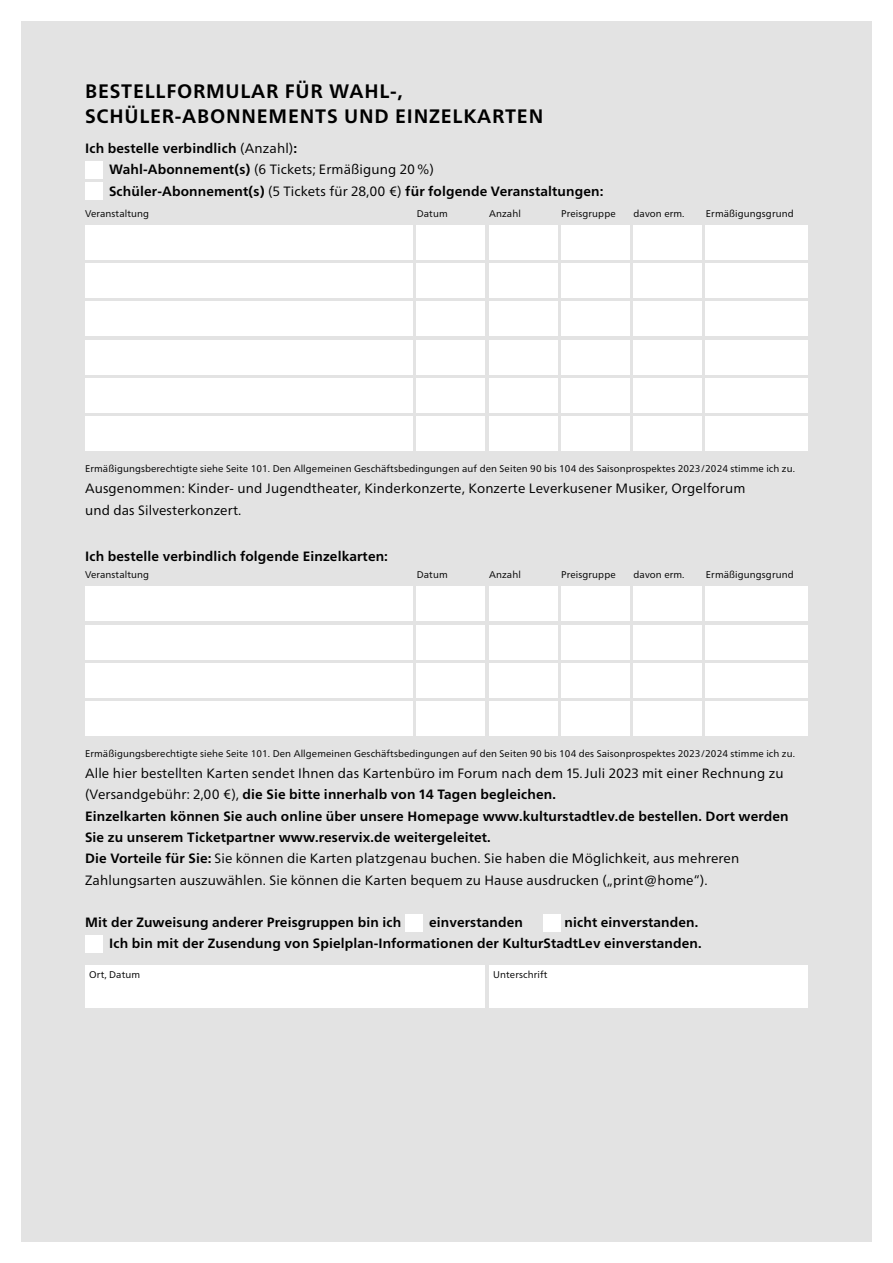
<style>
.page{position:relative;width:893px;height:1263px;background:#fff}
.page>*{position:absolute;margin:0;border:0;box-sizing:border-box;transform-origin:0 0}
.t1{font:700 19.5px/25.5px "Frutiger Neue LT Pro";letter-spacing:.04em;color:#000}
.t2{font:13.5px/21.3px "Frutiger Neue LT Pro";letter-spacing:.01em;color:#000}
.t3{font:700 13.5px/21.3px "Frutiger Neue LT Pro";letter-spacing:.01em;color:#000}
.t4{font:9.75px "Frutiger Neue LT Pro";letter-spacing:.01em;color:#000}
.s1{font-weight:400}
.s2{font-weight:700}
</style>
<div class="page">
<div style="left:21px;top:21px;width:851px;height:1221px;background:#e3e3e3"></div>
<div style="left:85px;top:162px;width:17px;height:17px;background:#fff"></div>
<div style="left:85px;top:183px;width:17px;height:17px;background:#fff"></div>
<div style="left:417px;top:225px;width:68px;height:34px;background:#fff"></div>
<div style="left:417px;top:340px;width:68px;height:34px;background:#fff"></div>
<div style="left:417px;top:264px;width:68px;height:34px;background:#fff"></div>
<div style="left:417px;top:378px;width:68px;height:34px;background:#fff"></div>
<div style="left:417px;top:302px;width:68px;height:34px;background:#fff"></div>
<div style="left:417px;top:417px;width:68px;height:34px;background:#fff"></div>
<div style="left:489px;top:225px;width:68px;height:34px;background:#fff"></div>
<div style="left:489px;top:340px;width:68px;height:34px;background:#fff"></div>
<div style="left:489px;top:264px;width:68px;height:34px;background:#fff"></div>
<div style="left:489px;top:378px;width:68px;height:34px;background:#fff"></div>
<div style="left:489px;top:302px;width:68px;height:34px;background:#fff"></div>
<div style="left:489px;top:417px;width:68px;height:34px;background:#fff"></div>
<div style="left:561px;top:225px;width:68px;height:34px;background:#fff"></div>
<div style="left:561px;top:340px;width:68px;height:34px;background:#fff"></div>
<div style="left:561px;top:264px;width:68px;height:34px;background:#fff"></div>
<div style="left:561px;top:378px;width:68px;height:34px;background:#fff"></div>
<div style="left:561px;top:302px;width:68px;height:34px;background:#fff"></div>
<div style="left:561px;top:417px;width:68px;height:34px;background:#fff"></div>
<div style="left:706px;top:225px;width:102px;height:34px;background:#fff"></div>
<div style="left:706px;top:340px;width:102px;height:34px;background:#fff"></div>
<div style="left:706px;top:264px;width:102px;height:34px;background:#fff"></div>
<div style="left:706px;top:378px;width:102px;height:34px;background:#fff"></div>
<div style="left:706px;top:302px;width:102px;height:34px;background:#fff"></div>
<div style="left:706px;top:417px;width:102px;height:34px;background:#fff"></div>
<div style="left:634px;top:225px;width:68px;height:34px;background:#fff"></div>
<div style="left:634px;top:340px;width:68px;height:34px;background:#fff"></div>
<div style="left:634px;top:264px;width:68px;height:34px;background:#fff"></div>
<div style="left:634px;top:378px;width:68px;height:34px;background:#fff"></div>
<div style="left:634px;top:302px;width:68px;height:34px;background:#fff"></div>
<div style="left:634px;top:417px;width:68px;height:34px;background:#fff"></div>
<div style="left:85px;top:225px;width:327px;height:34px;background:#fff"></div>
<div style="left:85px;top:340px;width:327px;height:34px;background:#fff"></div>
<div style="left:85px;top:264px;width:327px;height:34px;background:#fff"></div>
<div style="left:85px;top:378px;width:327px;height:34px;background:#fff"></div>
<div style="left:85px;top:302px;width:327px;height:34px;background:#fff"></div>
<div style="left:85px;top:417px;width:327px;height:34px;background:#fff"></div>
<div style="left:85px;top:965px;width:400px;height:43px;background:#fff"></div>
<div style="left:489px;top:965px;width:319px;height:43px;background:#fff"></div>
<div style="left:417px;top:587px;width:68px;height:34px;background:#fff"></div>
<div style="left:417px;top:625px;width:68px;height:34px;background:#fff"></div>
<div style="left:417px;top:663px;width:68px;height:34px;background:#fff"></div>
<div style="left:417px;top:702px;width:68px;height:34px;background:#fff"></div>
<div style="left:489px;top:587px;width:68px;height:34px;background:#fff"></div>
<div style="left:489px;top:625px;width:68px;height:34px;background:#fff"></div>
<div style="left:489px;top:663px;width:68px;height:34px;background:#fff"></div>
<div style="left:489px;top:702px;width:68px;height:34px;background:#fff"></div>
<div style="left:561px;top:587px;width:68px;height:34px;background:#fff"></div>
<div style="left:561px;top:625px;width:68px;height:34px;background:#fff"></div>
<div style="left:561px;top:663px;width:68px;height:34px;background:#fff"></div>
<div style="left:561px;top:702px;width:68px;height:34px;background:#fff"></div>
<div style="left:706px;top:587px;width:102px;height:34px;background:#fff"></div>
<div style="left:706px;top:625px;width:102px;height:34px;background:#fff"></div>
<div style="left:706px;top:663px;width:102px;height:34px;background:#fff"></div>
<div style="left:706px;top:702px;width:102px;height:34px;background:#fff"></div>
<div style="left:634px;top:587px;width:68px;height:34px;background:#fff"></div>
<div style="left:634px;top:625px;width:68px;height:34px;background:#fff"></div>
<div style="left:634px;top:663px;width:68px;height:34px;background:#fff"></div>
<div style="left:634px;top:702px;width:68px;height:34px;background:#fff"></div>
<div style="left:85px;top:587px;width:327px;height:34px;background:#fff"></div>
<div style="left:85px;top:625px;width:327px;height:34px;background:#fff"></div>
<div style="left:85px;top:663px;width:327px;height:34px;background:#fff"></div>
<div style="left:85px;top:702px;width:327px;height:34px;background:#fff"></div>
<div style="left:405px;top:914px;width:17px;height:17px;background:#fff"></div>
<div style="left:544px;top:914px;width:17px;height:17px;background:#fff"></div>
<div style="left:85px;top:935px;width:17px;height:17px;background:#fff"></div>
<p class="t1" style="left:85px;top:78px;width:460px">BESTELLFORMULAR FÜR WAHL-,<br>SCHÜLER-ABONNEMENTS UND EINZELKARTEN</p>
<p class="t3" style="left:109px;top:138px;width:496px;text-indent:-24px">Ich bestelle verbindlich <span class="s1">(Anzahl)</span>:<br>Wahl-Abonnement(s) <span class="s1">(6 Tickets; Ermäßigung 20%)<br></span>Schüler-Abonnement(s) <span class="s1">(5 Tickets für 28,00 €)</span> für folgende Veranstaltungen:</p>
<p class="t4" style="left:85px;top:208px;width:66px">Veranstaltung</p>
<p class="t4" style="left:417px;top:208px;width:32px">Datum</p>
<p class="t4" style="left:489px;top:208px;width:33px">Anzahl</p>
<p class="t4" style="left:561px;top:208px;width:56px">Preisgruppe</p>
<p class="t4" style="left:634px;top:208px;width:53px">davon erm.</p>
<p class="t4" style="left:706px;top:208px;width:89px">Ermäßigungsgrund</p>
<p class="t4" style="left:85px;top:463px;width:711px">Ermäßigungsberechtigte siehe Seite 101. Den Allgemeinen Geschäftsbedingungen auf den Seiten 90 bis 104 des Saisonprospektes 2023/2024 stimme ich zu.</p>
<p class="t2" style="left:85px;top:478px;width:662px">Ausgenommen: Kinder- und Jugendtheater, Kinderkonzerte, Konzerte Leverkusener Musiker, Orgelforum und das Silvesterkonzert.</p>
<p class="t3" style="left:85px;top:546px;width:305px">Ich bestelle verbindlich folgende Einzelkarten:</p>
<p class="t4" style="left:85px;top:569px;width:66px">Veranstaltung</p>
<p class="t4" style="left:417px;top:569px;width:32px">Datum</p>
<p class="t4" style="left:489px;top:569px;width:33px">Anzahl</p>
<p class="t4" style="left:561px;top:569px;width:56px">Preisgruppe</p>
<p class="t4" style="left:634px;top:569px;width:53px">davon erm.</p>
<p class="t4" style="left:706px;top:569px;width:89px">Ermäßigungsgrund</p>
<p class="t4" style="left:85px;top:748px;width:711px">Ermäßigungsberechtigte siehe Seite 101. Den Allgemeinen Geschäftsbedingungen auf den Seiten 90 bis 104 des Saisonprospektes 2023/2024 stimme ich zu.</p>
<p class="t2" style="left:85px;top:763px;width:705px">Alle hier bestellten Karten sendet Ihnen das Kartenbüro im Forum nach dem 15.Juli 2023 mit einer Rechnung zu (Versandgebühr: 2,00 €), <span class="s2">die Sie bitte innerhalb von 14 Tagen begleichen.<br>Einzelkarten können Sie auch online über unsere Homepage www.kulturstadtlev.de bestellen. Dort werden Sie zu unserem Ticketpartner www.reservix.de weitergeleitet.<br>Die Vorteile für Sie:</span> Sie können die Karten platzgenau buchen. Sie haben die Möglichkeit, aus mehreren Zahlungsarten auszuwählen. Sie können die Karten bequem zu Hause ausdrucken („print@home“).</p>
<p class="t3" style="left:85px;top:912px;width:318px">Mit der Zuweisung anderer Preisgruppen bin ich</p>
<p class="t3" style="left:429px;top:912px;width:95px">einverstanden</p>
<p class="t3" style="left:109px;top:912px;width:594px;text-align:right">nicht einverstanden.<br>Ich bin mit der Zusendung von Spielplan-Informationen der KulturStadtLev einverstanden.</p>
<p class="t4" style="left:89px;top:969px;width:52px">Ort, Datum</p>
<p class="t4" style="left:493px;top:969px;width:56px">Unterschrift</p>
</div>
